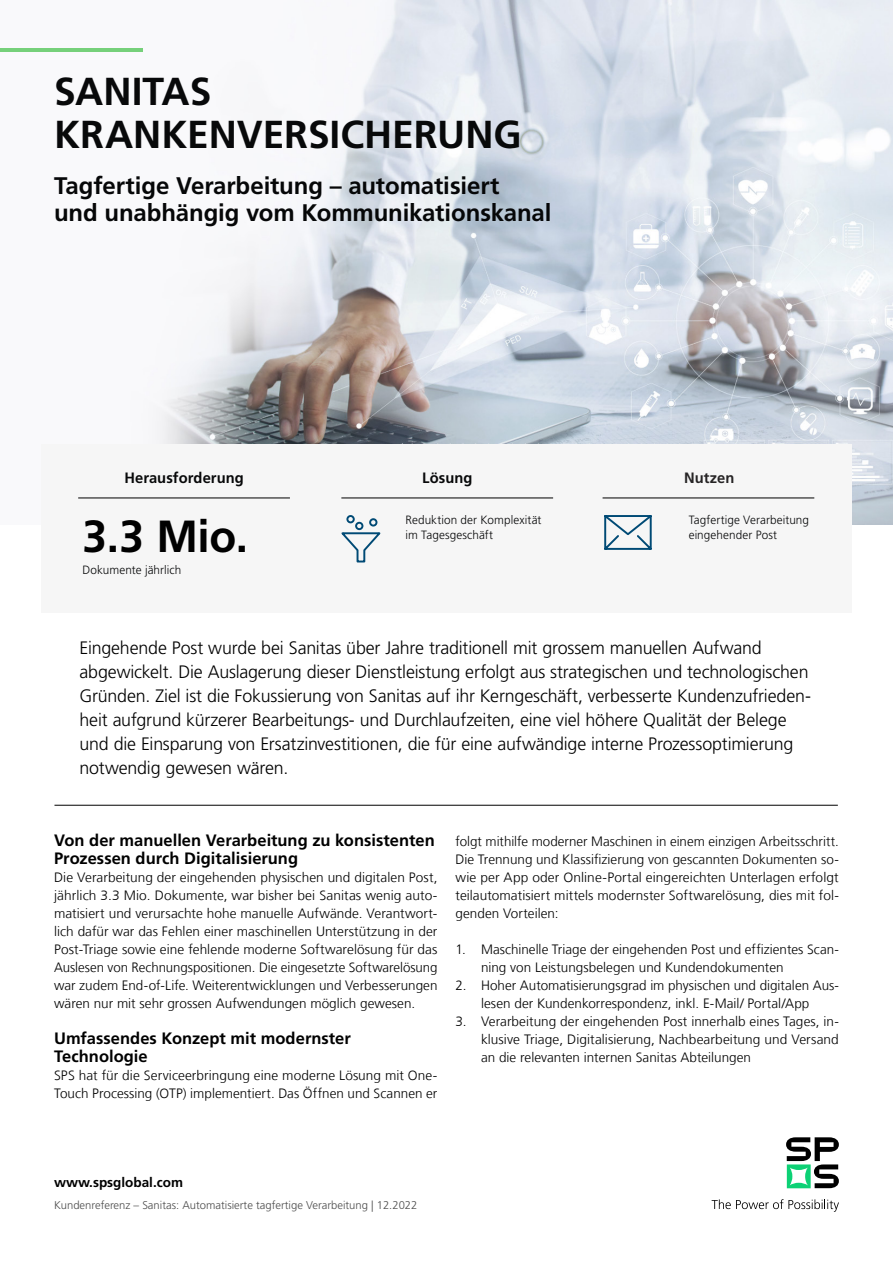
<style>
.page{position:relative;width:893px;height:1263px;background:#fff}
.page>*{position:absolute;margin:0;border:0;box-sizing:border-box;transform-origin:0 0}
.t1{font:700 45px "Frutiger LT Std";color:#000}
.t2{font:700 39px/43.5px "Frutiger LT Std";color:#08090a}
.t3{font:700 24px/27px "Frutiger LT Std";letter-spacing:-.005em;color:#060708}
.t4{font:300 18px/24px "Frutiger LT Std";letter-spacing:-.01em;color:#000}
.t5{font:700 16.5px/18px "Frutiger LT Std";color:#000}
.t6{font:700 15px "Frutiger LT Std";letter-spacing:.005em;color:#08090a}
.t7{font:700 15px "Frutiger LT Std";letter-spacing:.005em;color:#262425}
.t8{font:300 13.5px/18px "Frutiger";letter-spacing:.005em;color:#000;text-align:justify}
.t9{font:700 13.5px "Frutiger LT Std";color:#000}
.t10{font:300 12px/15px "Frutiger LT Std";letter-spacing:.01em;color:#08090a}
.t11{font:300 11.25px "Frutiger LT Std";color:#4d4d4d}
</style>
<div class="page">
<img style="left:155px;top:0;width:738px;height:525px">
<div style="left:41px;top:445px;width:810px;height:168px;background:#f6f6f6"></div>
<hr style="left:78px;top:498px;width:212px;height:1px;background:#000">
<hr style="left:341px;top:498px;width:212px;height:1px;background:#000">
<hr style="left:603px;top:498px;width:211px;height:1px;background:#000">
<svg style="left:786px;top:1137px;width:53px;height:51px"></svg>
<svg style="left:712px;top:1199px;width:127px;height:13px"></svg>
<hr style="left:0;top:48px;width:143px;height:4px;background:#76d07a">
<hr style="left:54px;top:805px;width:784px;height:1px;background:#000">
<svg style="left:341px;top:515px;width:40px;height:48px"></svg>
<svg style="left:604px;top:515px;width:48px;height:35px"></svg>
<h2 class="t2" style="left:54px;top:69px;width:469px">SANITAS<br>KRANKENVERSICHERUNG</h2>
<h3 class="t3" style="left:54px;top:173px;width:499px">Tagfertige Verarbeitung – automatisiert<br>und unabhängig vom Kommunikationskanal</h3>
<p class="t6" style="left:124px;top:469px;width:121px">Herausforderung</p>
<p class="t6" style="left:422px;top:469px;width:52px">Lösung</p>
<p class="t7" style="left:684px;top:469px;width:52px">Nutzen</p>
<p class="t10" style="left:689px;top:513px;width:122px">Tagfertige Verarbeitung eingehender Post</p>
<p class="t10" style="left:405px;top:513px;width:138px">Reduktion der Komplexität im Tagesgeschäft</p>
<h1 class="t1" style="left:82px;top:509px;width:167px">3.3 Mio.</h1>
<p class="t10" style="left:82px;top:563px;width:100px">Dokumente jährlich</p>
<p class="t4" style="left:80px;top:636px;width:733px">Eingehende Post wurde bei Sanitas über Jahre traditionell mit grossem manuellen Aufwand abgewickelt. Die Auslagerung dieser Dienstleistung erfolgt aus strategischen und technologischen Gründen. Ziel ist die Fokussierung von Sanitas auf ihr Kerngeschäft, verbesserte Kundenzufrieden&shy;heit aufgrund kürzerer Bearbeitungs- und Durchlaufzeiten, eine viel höhere Qualität der Belege und die Einsparung von Ersatzinvestitionen, die für eine aufwändige interne Prozessoptimierung notwendig gewesen wären.</p>
<p class="t5" style="left:54px;top:831px;width:382px">Von der manuellen Verarbeitung zu konsistenten<br>Prozessen durch Digitalisierung</p>
<p class="t8" style="left:54px;top:868px;width:385px">Die Verarbeitung der eingehenden physischen und digitalen Post, jährlich 3.3 Mio. Dokumente, war bisher bei Sanitas wenig auto&shy;matisiert und verursachte hohe manuelle Aufwände. Verantwort&shy;lich dafür war das Fehlen einer maschinellen Unterstützung in der Post-Triage sowie eine fehlende moderne Softwarelösung für das Auslesen von Rechnungspositionen. Die eingesetzte Softwarelösung war zudem End-of-Life. Weiterentwicklungen und Verbesserungen wären nur mit sehr grossen Aufwendungen möglich gewesen.</p>
<p class="t5" style="left:54px;top:1029px;width:298px">Umfassendes Konzept mit modernster<br>Technologie</p>
<p class="t8" style="left:54px;top:1066px;width:385px">SPS hat für die Serviceerbringung eine moderne Lösung mit One-<br>Touch Processing (OTP) implementiert. Das Öffnen und Scannen er</p>
<p class="t8" style="left:455px;top:832px;width:385px">folgt mithilfe moderner Maschinen in einem einzigen Arbeitsschritt.<br>Die Trennung und Klassifizierung von gescannten Dokumenten so&shy;wie per App oder Online-Portal eingereichten Unterlagen erfolgt teilautomatisiert mittels modernster Softwarelösung, dies mit fol&shy;genden Vorteilen:</p>
<p class="t8" style="left:481px;top:940px;width:359px;text-indent:-26px">1. Maschinelle Triage der eingehenden Post und effizientes Scan&shy;ning von Leistungsbelegen und Kundendokumenten</p>
<p class="t8" style="left:455px;top:976px;width:385px;text-align:center">2. Hoher Automatisierungsgrad im physischen und digitalen Aus&shy;lesen der Kundenkorrespondenz, inkl. E-Mail/ Portal/App</p>
<p class="t8" style="left:481px;top:1012px;width:359px;text-indent:-26px">3. Verarbeitung der eingehenden Post innerhalb eines Tages, in&shy;klusive Triage, Digitalisierung, Nachbearbeitung und Versand an die relevanten internen Sanitas Abteilungen</p>
<p class="t9" style="left:54px;top:1175px;width:131px">www.spsglobal.com</p>
<p class="t11" style="left:54px;top:1199px;width:365px">Kundenreferenz – Sanitas: Automatisierte tagfertige Verarbeitung | 12.2022</p>
</div>
